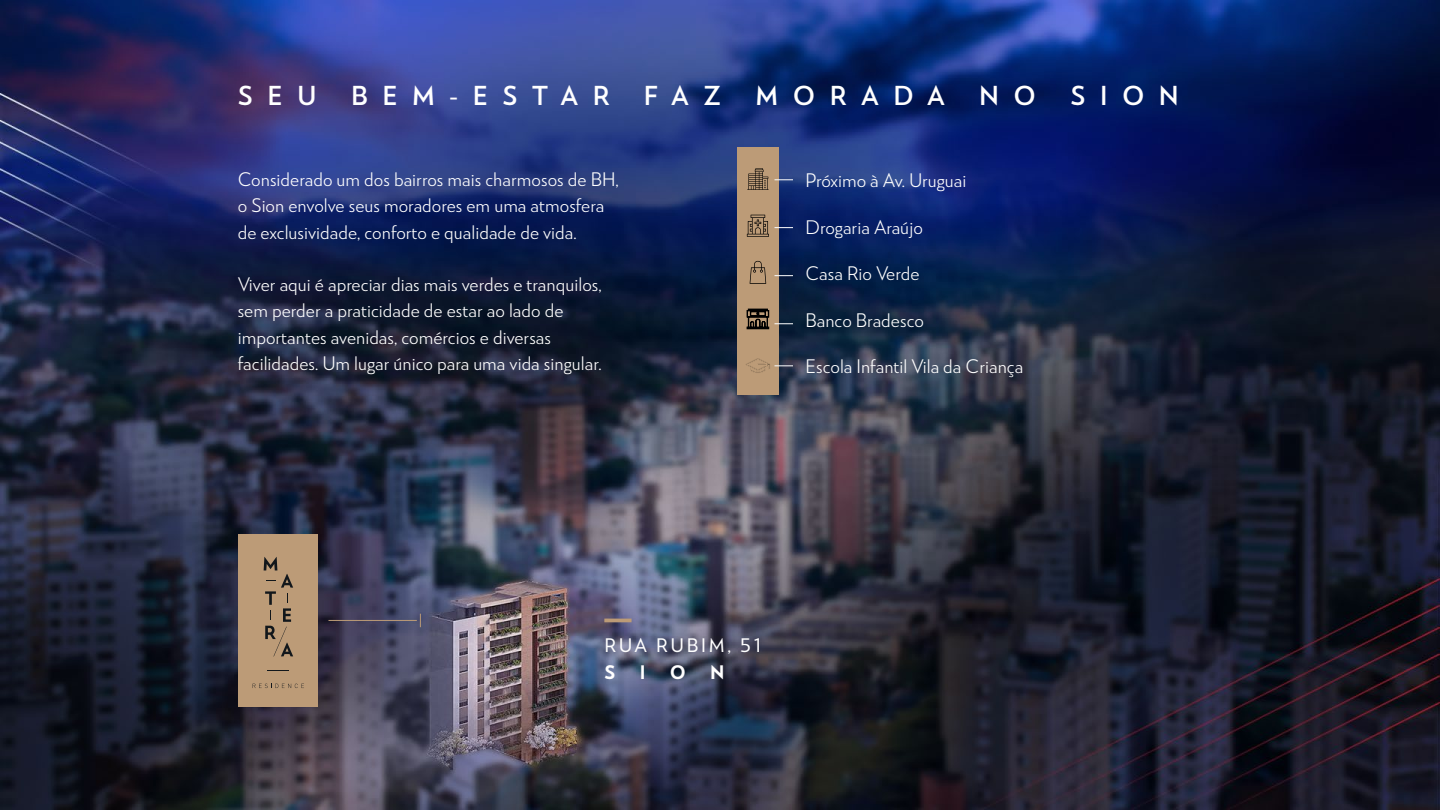
<style>
.page{position:relative;width:1440px;height:810px;background:#fff}
.page>*{position:absolute;margin:0;border:0;box-sizing:border-box;transform-origin:0 0}
.t1{font:700 26.25px "RNS Miles";letter-spacing:.55em;color:#fff}
.t2{font:18.75px/26.2px "RNS Miles";color:#fff}
.t3{font:500 18.75px "RNS Miles";letter-spacing:.14em;color:#fff}
.t4{font:800 18.75px "RNS Miles";color:#fff}
</style>
<div class="page">
<img style="left:0;top:0;width:1440px;height:810px">
<hr style="left:604px;top:619px;width:28px;height:3px;background:#bc9b77">
<div style="left:238px;top:534px;width:80px;height:173px;background:#bc9b77"></div>
<svg style="left:253px;top:684px;width:51px;height:4px"></svg>
<svg style="left:267px;top:670px;width:22px;height:1px"></svg>
<svg style="left:264px;top:557px;width:29px;height:100px"></svg>
<hr style="left:328px;top:620px;width:89px;height:1px;background:#bc9b77">
<svg style="left:420px;top:614px;width:1px;height:13px"></svg>
<div style="left:737px;top:147px;width:42px;height:247px;background:#bc9b77"></div>
<svg style="left:747px;top:168px;width:22px;height:22px"></svg>
<svg style="left:750px;top:260px;width:16px;height:24px"></svg>
<svg style="left:747px;top:215px;width:22px;height:22px"></svg>
<svg style="left:747px;top:309px;width:22px;height:20px"></svg>
<svg style="left:775px;top:180px;width:18px;height:1px"></svg>
<svg style="left:775px;top:227px;width:18px;height:1px"></svg>
<svg style="left:775px;top:275px;width:18px;height:1px"></svg>
<svg style="left:775px;top:323px;width:18px;height:1px"></svg>
<svg style="left:746px;top:358px;width:47px;height:16px"></svg>
<h1 class="t1" style="left:238px;top:78px;width:81px">SEU</h1>
<h1 class="t1" style="left:351px;top:78px;width:260px">BEM-ESTAR</h1>
<h1 class="t1" style="left:644px;top:78px;width:79px">FAZ</h1>
<h1 class="t1" style="left:756px;top:78px;width:191px">MORADA</h1>
<h1 class="t1" style="left:979px;top:78px;width:58px">N O</h1>
<h1 class="t1" style="left:1070px;top:78px;width:110px">SION</h1>
<p class="t2" style="left:238px;top:166px;width:382px">Considerado um dos bairros mais charmosos de BH, o Sion envolve seus moradores em uma atmosfera de exclusividade, conforto e qualidade de vida.</p>
<p class="t2" style="left:238px;top:271px;width:366px">Viver aqui é apreciar dias mais verdes e tranquilos, sem perder a praticidade de estar ao lado de importantes avenidas, comércios e diversas facilidades. Um lugar único para uma vida singular.</p>
<p class="t2" style="left:805px;top:167px;width:163px">Próximo à Av. Uruguai</p>
<p class="t2" style="left:805px;top:214px;width:119px">Drogaria Araújo</p>
<p class="t2" style="left:805px;top:260px;width:115px">Casa Rio Verde</p>
<p class="t2" style="left:805px;top:307px;width:120px">Banco Bradesco</p>
<p class="t2" style="left:805px;top:353px;width:220px">Escola Infantil Vila da Criança</p>
<p class="t3" style="left:604px;top:633px;width:159px">RUA RUBIM, 51</p>
<p class="t4" style="left:604px;top:659px;width:12px">S</p>
<p class="t4" style="left:640px;top:659px;width:7px">I</p>
<p class="t4" style="left:670px;top:659px;width:18px">O</p>
<p class="t4" style="left:710px;top:659px;width:16px">N</p>
</div>
